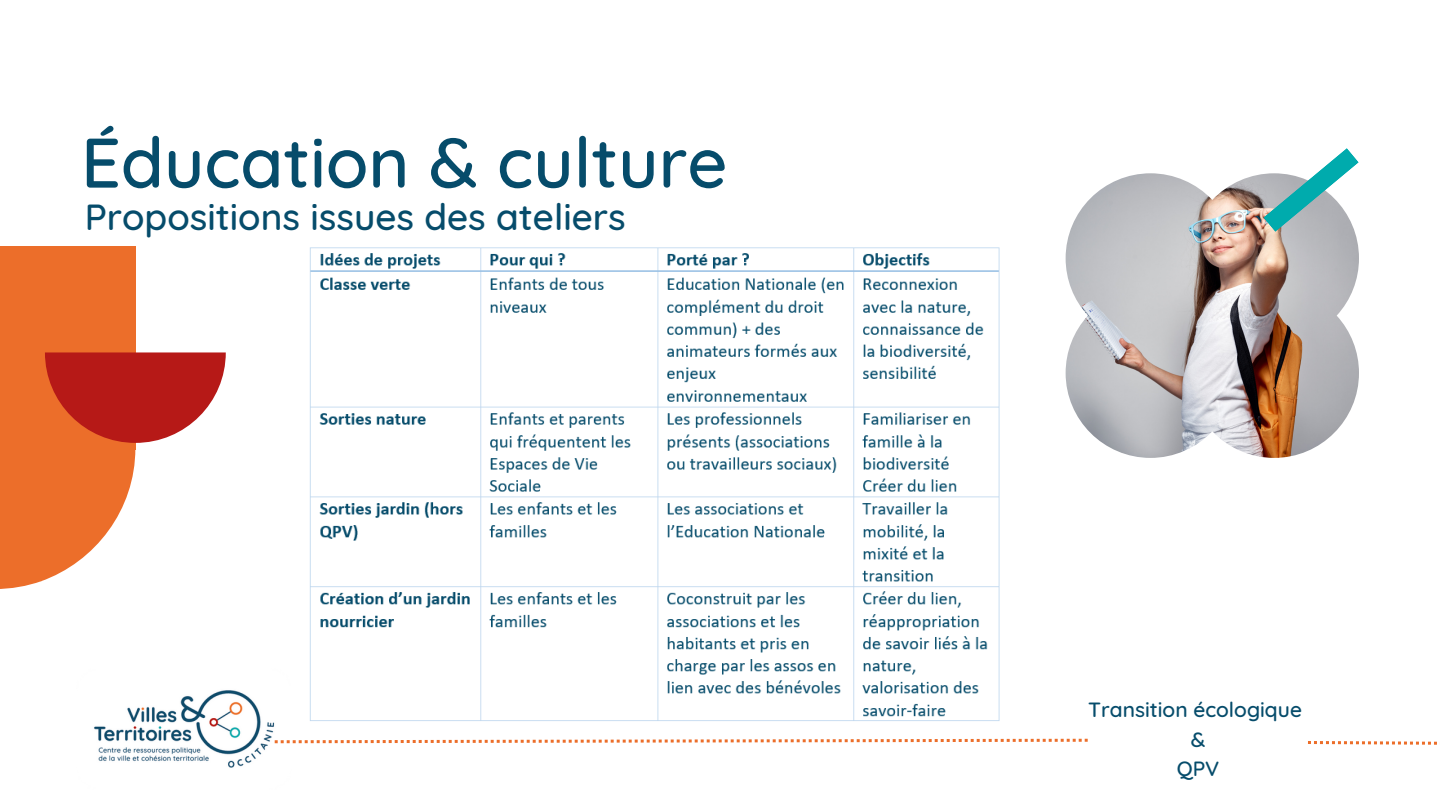
<style>
.page{position:relative;width:1440px;height:810px;background:#fff}
.page>*{position:absolute;margin:0;border:0;box-sizing:border-box;transform-origin:0 0}
.t1{font:500 70px "Quicksand";color:#064c6b}
.t2{font:500 37px "Quicksand";color:#064c6b}
.t3{font:500 21px "Quicksand";color:#064c6b}
</style>
<div class="page">
<img style="left:1066px;top:173px;width:293px;height:285px">
<svg style="left:1263px;top:148px;width:96px;height:84px"></svg>
<div style="left:0;top:284px;width:135px;height:166px;background:#ec6e2a"></div>
<div style="left:0;top:246px;width:135px;height:40px;background:#ec6e2a"></div>
<svg style="left:0;top:352px;width:226px;height:237px"></svg>
<img style="left:94px;top:690px;width:196px;height:78px">
<svg style="left:275px;top:739px;width:813px;height:4px"></svg>
<svg style="left:1308px;top:741px;width:129px;height:4px"></svg>
<img style="left:309px;top:247px;width:691px;height:474px">
<p class="t1" style="left:81px;top:118px;width:648px">Éducation &amp; culture</p>
<p class="t2" style="left:85px;top:193px;width:543px">Propositions issues des ateliers</p>
<p class="t3" style="left:1088px;top:696px;width:215px">Transition écologique</p>
<p class="t3" style="left:1191px;top:726px;width:16px">&amp;</p>
<p class="t3" style="left:1177px;top:755px;width:44px">QPV</p>
</div>
